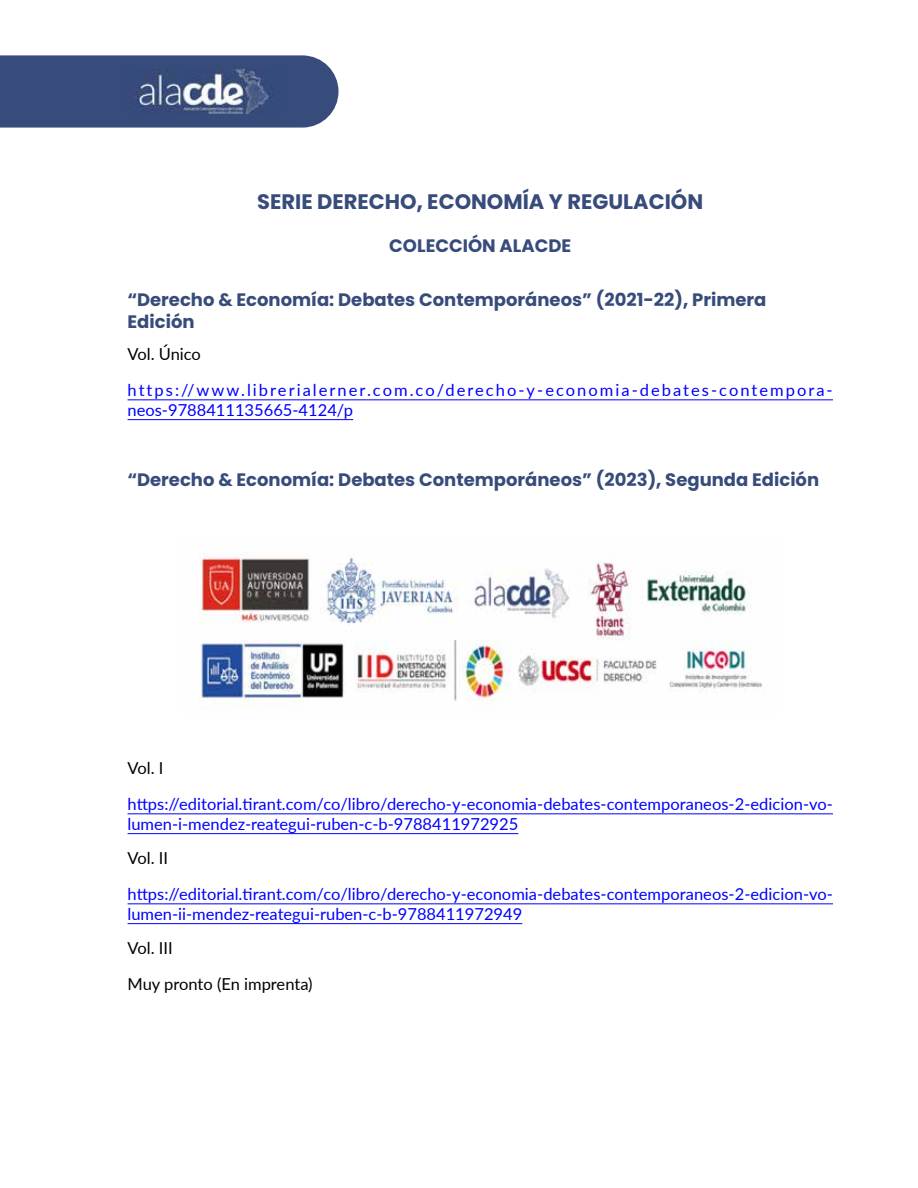
<style>
.page{position:relative;width:918px;height:1188px;background:#fff}
.page>*{position:absolute;margin:0;border:0;box-sizing:border-box;transform-origin:0 0}
.t1{font:700 21px "Poppins";color:#374c7b}
.t2{font:700 18px/21.6px "Poppins";color:#374c7b}
.t3{font:16.5px/19.8px "Lato";color:#00f}
.t4{font:16.5px/19.8px "Lato";letter-spacing:.125em;color:#00f}
.t5{font:16.5px/36px "Lato";color:#000}
</style>
<div class="page">
<svg style="left:0;top:55px;width:339px;height:73px;background:#405481"></svg>
<img style="left:126px;top:69px;width:157px;height:45px">
<hr style="left:128px;top:399px;width:705px;height:1px;background:#00f">
<hr style="left:128px;top:419px;width:225px;height:1px;background:#00f">
<hr style="left:128px;top:813px;width:705px;height:1px;background:#00f">
<hr style="left:128px;top:833px;width:390px;height:1px;background:#00f">
<hr style="left:128px;top:903px;width:705px;height:1px;background:#00f">
<hr style="left:128px;top:923px;width:394px;height:1px;background:#00f">
<img style="left:199px;top:554px;width:564px;height:155px">
<p class="t1" style="left:257px;top:190px;width:448px">SERIE DERECHO, ECONOMÍA Y REGULACIÓN</p>
<p class="t2" style="left:389px;top:235px;width:184px">COLECCIÓN ALACDE</p>
<p class="t2" style="left:128px;top:289px;width:640px">“Derecho &amp; Economía: Debates Contemporáneos” (2021-22), Primera<br>Edición</p>
<p class="t5" style="left:128px;top:335px;width:75px">Vol. Único</p>
<p class="t4" style="left:128px;top:379px;width:707px">https://www.librerialerner.com.co/derecho-y-economia-debates-contempora&shy;neos-9788411135665-4124/p</p>
<p class="t2" style="left:128px;top:469px;width:693px">“Derecho &amp; Economía: Debates Contemporáneos” (2023), Segunda Edición</p>
<p class="t5" style="left:128px;top:749px;width:37px">Vol. I</p>
<p class="t3" style="left:128px;top:793px;width:707px">https://editorial.tirant.com/co/libro/derecho-y-economia-debates-contemporaneos-2-edicion-vo&shy;lumen-i-mendez-reategui-ruben-c-b-9788411972925</p>
<p class="t5" style="left:128px;top:839px;width:42px">Vol. II</p>
<p class="t3" style="left:128px;top:883px;width:707px">https://editorial.tirant.com/co/libro/derecho-y-economia-debates-contemporaneos-2-edicion-vo&shy;lumen-ii-mendez-reategui-ruben-c-b-9788411972949</p>
<p class="t5" style="left:128px;top:929px;width:187px">Vol. III<br>Muy pronto (En imprenta)</p>
</div>
